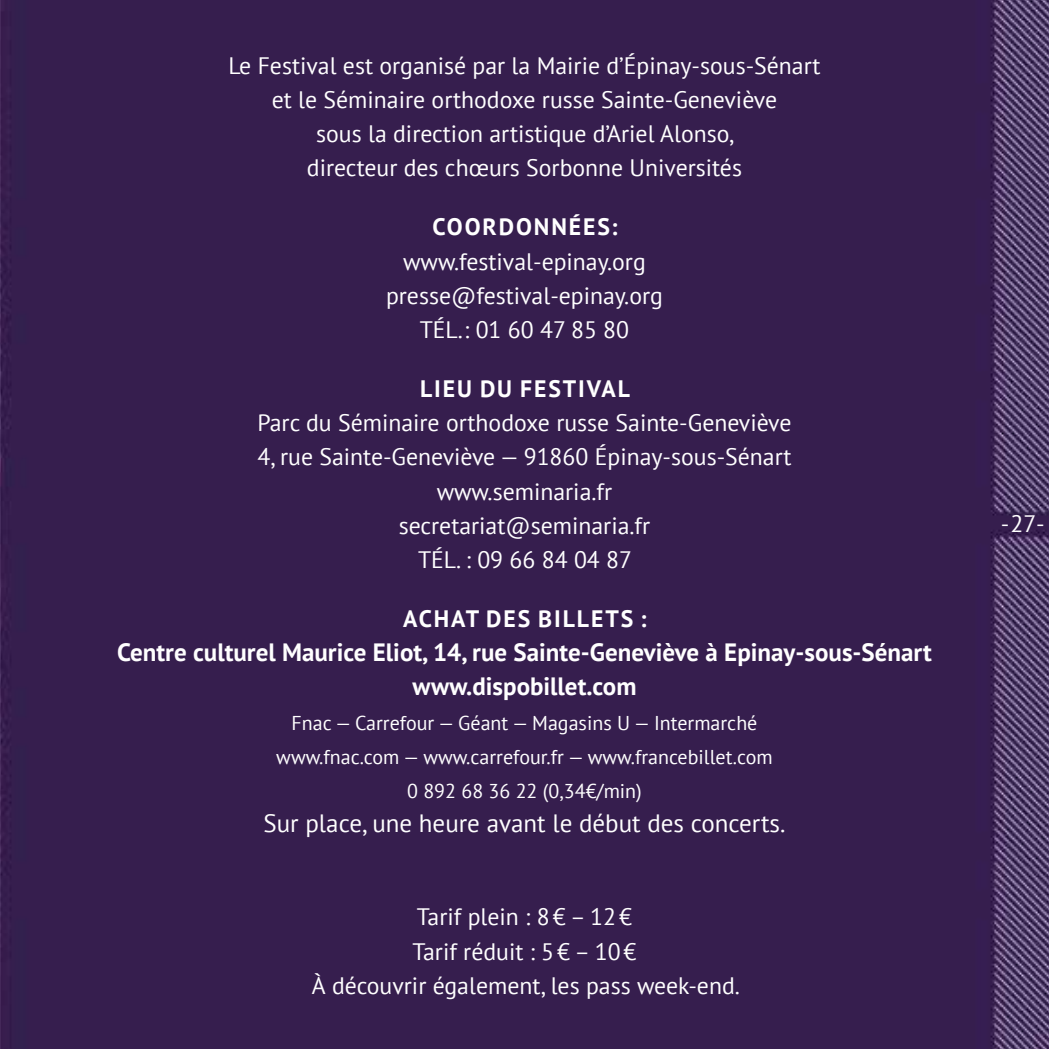
<style>
.page{position:relative;width:1049px;height:1049px;background:#361e4e}
.page>*{position:absolute;margin:0;border:0;box-sizing:border-box;transform-origin:0 0}
.t1{font:700 25px/34.2px "PT Sans";color:#fff;text-align:center}
.t2{font:25px "PT Sans";color:#fff}
.t3{font:23.75px/34.2px "PT Sans";color:#fff;text-align:center}
.t4{font:700 23.75px "PT Sans";letter-spacing:.08em;color:#fff}
.t5{font:20px/34.2px "PT Sans";color:#fff;text-align:center}
</style>
<div class="page">
<p class="t3" style="left:228px;top:48px;width:594px">Le Festival est organisé par la Mairie d’Épinay-sous-Sénart et le Séminaire orthodoxe russe Sainte-Geneviève<br>sous la direction artistique d’Ariel Alonso,<br>directeur des chœurs Sorbonne Universités</p>
<p class="t4" style="left:432px;top:211px;width:33px">Coordonn</p>
<p class="t4" style="left:569px;top:211px;width:50px">ées:</p>
<p class="t3" style="left:386px;top:244px;width:278px">www.festival-epinay.org presse@festival-epinay.org<br>TÉL.: 01 60 47 85 80</p>
<p class="t4" style="left:420px;top:373px;width:27px">Lieu</p>
<p class="t4" style="left:480px;top:373px;width:69px">du Festival</p>
<p class="t3" style="left:257px;top:405px;width:536px">Parc du Séminaire orthodoxe russe Sainte-Geneviève 4, rue Sainte-Geneviève — 91860 Épinay-sous-Sénart www.seminaria.fr<br>secretariat@seminaria.fr<br>TÉL. : 09 66 84 04 87</p>
<p class="t4" style="left:403px;top:603px;width:32px">Achat</p>
<p class="t4" style="left:486px;top:603px;width:15px">des</p>
<p class="t4" style="left:538px;top:603px;width:15px">billets</p>
<p class="t4" style="left:640px;top:603px;width:8px">:</p>
<p class="t1" style="left:117px;top:635px;width:816px">Centre culturel Maurice Eliot, 14, rue Sainte-Geneviève à Epinay-sous-Sénart www.dispobillet.com</p>
<p class="t5" style="left:276px;top:705px;width:498px">Fnac — Carrefour — Géant — Magasins U — Intermarché www.fnac.com — www.carrefour.fr — www.francebillet.com<br>0 892 68 36 22 (0,34€/min)</p>
<p class="t2" style="left:263px;top:807px;width:523px">Sur place, une heure avant le début des concerts.</p>
<p class="t3" style="left:312px;top:899px;width:429px">Tarif plein : 8€ – 12€<br>Tarif réduit : 5€ – 10€<br>à découvrir également, les pass week-end.</p>
<p class="t3" style="left:1001px;top:506px;width:45px">-27-</p>
</div>
